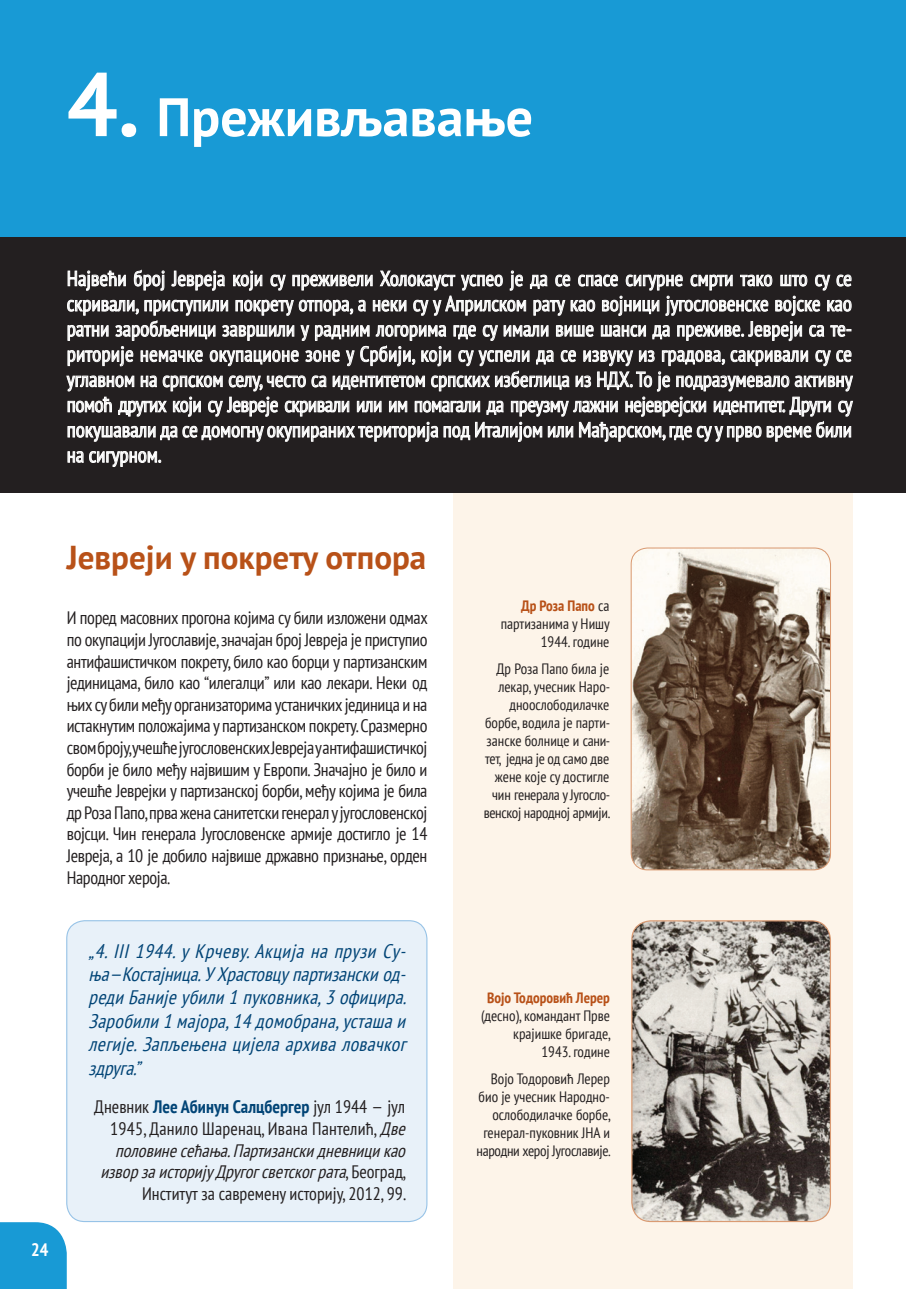
<style>
.page{position:relative;width:906px;height:1289px;background:#fff}
.page>*{position:absolute;margin:0;border:0;box-sizing:border-box;transform-origin:0 0}
.t1{font:700 54px "PT Sans";color:#fff}
.t2{font:700 33px "PT Sans";color:#b85118}
.t3{font:condensed 21px/25.2px "PT Sans";color:#fff;text-align:justify}
.t4{font:italic condensed 19.5px/23.4px "PT Sans";letter-spacing:.02em;color:#014476;text-align:justify}
.t5{font:condensed 18px/21.6px "PT Sans";color:#231f20;text-align:justify}
.t6{font:700 condensed 18px "PT Sans";color:#fff}
.t7{font:condensed 15px/18px "PT Sans";color:#231f20;text-align:right}
.t8{font:700 condensed 15px "PT Sans";color:#b85118}
.s1{font-size:90px}
.s2{font-weight:700;color:#014476}
.s3{font-style:italic}
.s4{font-weight:700;color:#b85118}
</style>
<div class="page">
<div style="left:0;top:1222px;width:67px;height:66px;background:#189ad5"></div>
<div style="left:67px;top:920px;width:360px;height:301px;background:#e8f1f9;border-radius:18px"></div>
<div style="left:66px;top:920px;width:361px;height:302px;border:1px solid #97c3e7;border-radius:18px"></div>
<div style="left:453px;top:480px;width:399px;height:808px;background:#fdf4e9"></div>
<img style="left:632px;top:548px;width:198px;height:321px">
<div style="left:630px;top:547px;width:201px;height:323px;border:1px solid #da9b73;border-radius:16px"></div>
<img style="left:632px;top:920px;width:198px;height:301px">
<div style="left:631px;top:920px;width:200px;height:302px;border:1px solid #da9b73;border-radius:19px"></div>
<div style="left:0;top:0;width:906px;height:237px;background:#189ad5"></div>
<div style="left:0;top:237px;width:906px;height:256px;background:#231f20"></div>
<svg style="left:66px;top:269px;width:787px;height:173px"></svg>
<svg style="left:68px;top:451px;width:93px;height:16px"></svg>
<h1 class="t1" style="left:67px;top:82px;width:468px"><span class="s1">4.</span> Преживљавање</h1>
<p class="t3" style="left:67px;top:265px;width:787px">Највећи број Јевреја који су преживели Холокауст успео је да се спасе сигурне смрти тако што су се скривали, приступили покрету отпора, а неки су у Априлском рату као војници југословенске војске као ратни заробљеници завршили у радним логорима где су имали више шанси да преживе. Јевреји са те&shy;риторије немачке окупационе зоне у Србији, који су успели да се извуку из градова, сакривали су се углавном на српском селу, често са идентитетом српских избеглица из НДХ. То је подразумевало активну помоћ других који су Јевреје скривали или им помагали да преузму лажни нејеврејски идентитет. Други су покушавали да се домогну окупираних територија под Италијом или Мађарском, где су у прво време били на сигурном.</p>
<h2 class="t2" style="left:67px;top:536px;width:361px">Јевреји у покрету отпора</h2>
<p class="t5" style="left:67px;top:607px;width:362px">И поред масовних прогона којима су били изложени одмах по окупацији Југославије, значајан број Јевреја је приступио антифашистичком покрету, било као борци у партизанским јединицама, било као “илегалци” или као лекари. Неки од њих су били међу организаторима устаничких јединица и на истакнутим положајима у партизанском покрету. Сразмерно свом броју,учешће југословенских Јевреја у антифашистичкој борби је било међу највишим у Европи. Значајно је било и учешће Јеврејки у партизанској борби, међу којима је била др Роза Папо,прва жена санитетски генерал у југословенској војсци. Чин генерала Југословенске армије достигло је 14<br>Јевреја, а 10 је добило највише државно признање, орден Народног хероја.</p>
<p class="t6" style="left:31px;top:1237px;width:19px">24</p>
<p class="t4" style="left:89px;top:938px;width:325px">„4.III 1944.уКрчеву.Акција на прузи Су&shy;ња–Костајница.УХрастовцупартизанскиод&shy;редиБанијеубили1пуковника,3официра.<br>Заробили1мајора,14домобрана,усташаи легије.Запљењенацијелаархиваловачког здруга.”</p>
<p class="t5" style="left:94px;top:1095px;width:317px;text-align:right">Дневник <span class="s2">Лее-Абинун-Салцбергер</span> јул 1944 – јул 1945, Данило Шаренац, Ивана Пантелић, <span class="s3">Две половинесећања.Партизанскидневницикао изворзаисторијуДругогсветскограта</span>, Б е о г р а д , Институт за савремену историју, 2012, 99.</p>
<p class="t7" style="left:501px;top:597px;width:111px"><span class="s4">Др-Роза-Папо</span> са партизанима у Нишу<br>1944. године</p>
<p class="t7" style="left:483px;top:659px;width:128px">Др Роза Папо била је лекар, учесник Наро&shy;дно осло бодилачке борбе, водила је парти - занске болнице и сани&shy;тет, једна је од само две жене које су достигле чин генерала у Југосло&shy;венској народној армији.</p>
<p class="t8" style="left:487px;top:988px;width:124px">Војо-Тодоровић-Лерер</p>
<p class="t7" style="left:481px;top:1006px;width:131px">(десно), командант Прве крајишке бригаде,<br>1943. године</p>
<p class="t7" style="left:476px;top:1069px;width:136px">Војо Тодоровић Лерер био је учесник Народно&shy;ослободилачке борбе, генерал-пуковник ЈНА и народни херој Југославије.</p>
</div>
